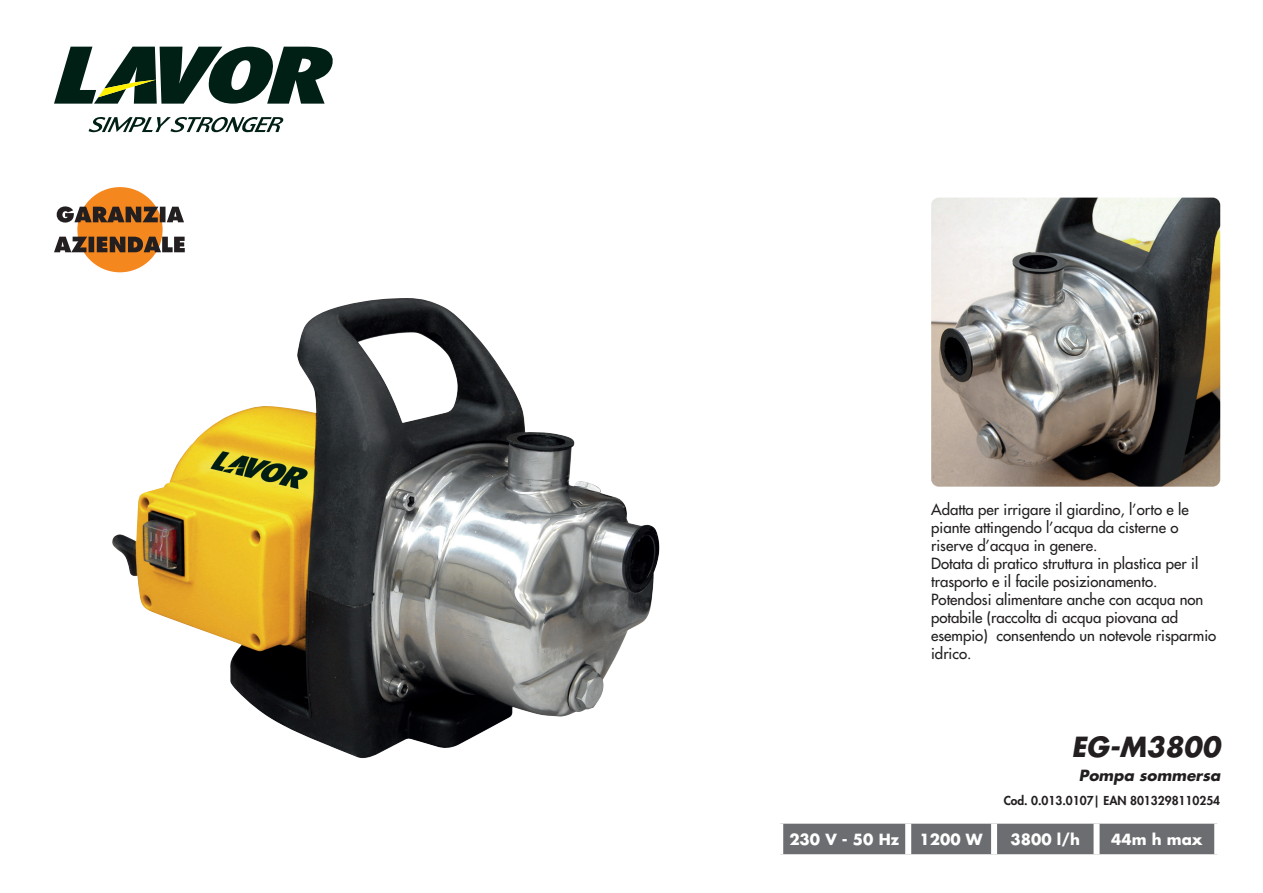
<style>
.page{position:relative;width:1263px;height:893px;background:#fff}
.page>*{position:absolute;margin:0;border:0;box-sizing:border-box;transform-origin:0 0}
.t1{font:italic 700 27px "Futura Std";color:#231f20}
.t2{font:500 15px/18px "Futura Std";color:#231f20}
.t3{font:700 15px "Futura Std";color:#fff}
.t4{font:italic 700 15px "Futura Std";color:#231f20}
.t5{font:800 12px "Futura Std";color:#231f20}
</style>
<div class="page">
<div style="left:783px;top:824px;width:431px;height:30px;background:#6c6d70"></div>
<div style="left:905px;top:824px;width:6px;height:30px;background:#fff"></div>
<div style="left:991px;top:824px;width:6px;height:30px;background:#fff"></div>
<div style="left:1093px;top:824px;width:6px;height:30px;background:#fff"></div>
<svg style="left:89px;top:117px;width:195px;height:15px"></svg>
<svg style="left:54px;top:47px;width:279px;height:57px"></svg>
<div style="left:77px;top:187px;width:86px;height:85px;background:#f5871f;border-radius:50%"></div>
<svg style="left:54px;top:237px;width:131px;height:15px"></svg>
<svg style="left:57px;top:206px;width:127px;height:17px"></svg>
<img style="left:931px;top:198px;width:289px;height:289px">
<img style="left:112px;top:298px;width:547px;height:460px">
<p class="t2" style="left:931px;top:501px;width:287px">Adatta per irrigare il giardino, l’orto e le piante attingendo l’acqua da cisterne o riserve d’acqua in genere.<br>Dotata di pratico struttura in plastica per il trasporto e il facile posizionamento.<br>Potendosi alimentare anche con acqua non potabile (raccolta di acqua piovana ad esempio) consentendo un notevole risparmio idrico.</p>
<h1 class="t1" style="left:1071px;top:729px;width:150px">EG-M3800</h1>
<p class="t4" style="left:1079px;top:765px;width:143px">Pompa sommersa</p>
<p class="t5" style="left:1004px;top:793px;width:218px">Cod. 0.013.0107| EAN 8013298110254</p>
<p class="t3" style="left:789px;top:829px;width:111px">230 V - 50 Hz</p>
<p class="t3" style="left:920px;top:829px;width:65px">1200 W</p>
<p class="t3" style="left:1010px;top:829px;width:71px">3800 l/h</p>
<p class="t3" style="left:1111px;top:829px;width:93px">44m h max</p>
</div>
